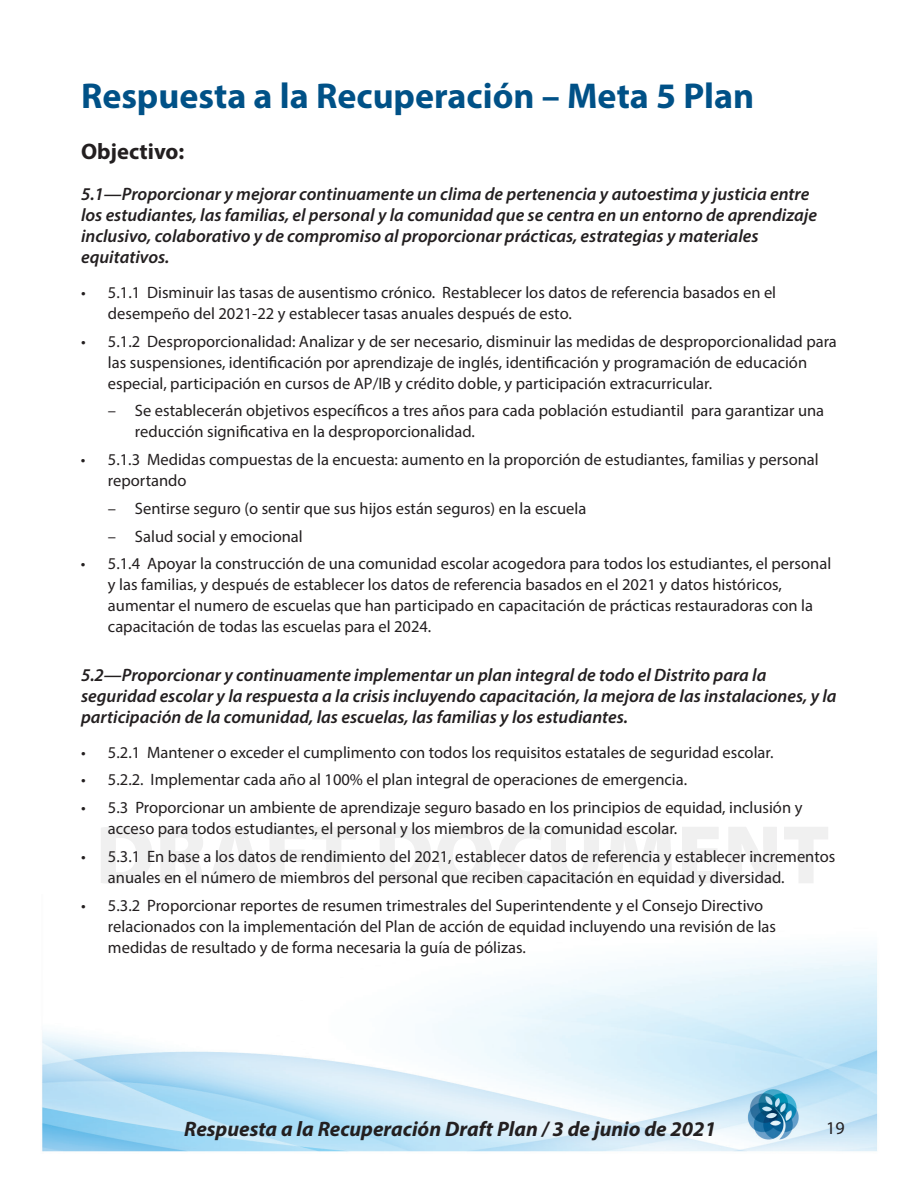
<style>
.page{position:relative;width:918px;height:1188px;background:#fff}
.page>*{position:absolute;margin:0;border:0;box-sizing:border-box;transform-origin:0 0}
.t1{font:900 83.85px "Myriad Pro";color:#231f20}
.t2{font:700 36px "Myriad Pro";color:#005187}
.t3{font:700 22.5px "Myriad Pro";color:#231f20}
.t4{font:italic 700 21px "Myriad Pro";color:#231f20}
.t5{font:italic 600 18px/21px "Myriad Pro";color:#231f20}
.t6{font:18px "Myriad Pro";color:#231f20}
.t7{font:16.5px/21px "Myriad Pro";color:#231f20}
</style>
<div class="page">
<img style="left:42px;top:948px;width:836px;height:204px">
<h2 class="t2" style="left:81px;top:72px;width:675px">Respuesta a la Recuperación – Meta 5 Plan</h2>
<h3 class="t3" style="left:81px;top:137px;width:105px">Objectivo:</h3>
<p class="t5" style="left:81px;top:183px;width:738px">5.1—Proporcionar y mejorar continuamente un clima de pertenencia y autoestima y justicia entre los estudiantes, las familias, el personal y la comunidad que se centra en un entorno de aprendizaje inclusivo, colaborativo y de compromiso al proporcionar prácticas, estrategias y materiales equitativos.</p>
<p class="t7" style="left:108px;top:281px;width:670px;text-indent:-27px">• 5.1.1 Disminuir las tasas de ausentismo crónico. Restablecer los datos de referencia basados en el desempeño del 2021-22 y establecer tasas anuales después de esto.</p>
<p class="t7" style="left:108px;top:330px;width:730px;text-indent:-27px">• 5.1.2 Desproporcionalidad: Analizar y de ser necesario, disminuir las medidas de desproporcionalidad para las suspensiones, identificación por aprendizaje de inglés, identificación y programación de educación especial, participación en cursos de AP/IB y crédito doble, y participación extracurricular.</p>
<p class="t7" style="left:135px;top:400px;width:691px;text-indent:-27px">– Se establecerán objetivos específicos a tres años para cada población estudiantil para garantizar una reducción significativa en la desproporcionalidad.</p>
<p class="t7" style="left:108px;top:449px;width:712px;text-indent:-27px">• 5.1.3 Medidas compuestas de la encuesta: aumento en la proporción de estudiantes, familias y personal reportando</p>
<p class="t7" style="left:108px;top:497px;width:480px">– Sentirse seguro (o sentir que sus hijos están seguros) en la escuela</p>
<p class="t7" style="left:108px;top:525px;width:196px">– Salud social y emocional</p>
<p class="t7" style="left:108px;top:553px;width:725px;text-indent:-27px">• 5.1.4 Apoyar la construcción de una comunidad escolar acogedora para todos los estudiantes, el personal y las familias, y después de establecer los datos de referencia basados en el 2021 y datos históricos, aumentar el numero de escuelas que han participado en capacitación de prácticas restauradoras con la capacitación de todas las escuelas para el 2024.</p>
<p class="t5" style="left:81px;top:664px;width:757px">5.2—Proporcionar y continuamente implementar un plan integral de todo el Distrito para la seguridad escolar y la respuesta a la crisis incluyendo capacitación, la mejora de las instalaciones, y la participación de la comunidad, las escuelas, las familias y los estudiantes.</p>
<p class="t7" style="left:81px;top:741px;width:694px">• 5.2.1 Mantener o exceder el cumplimento con todos los requisitos estatales de seguridad escolar.</p>
<p class="t7" style="left:81px;top:769px;width:608px">• 5.2.2. Implementar cada año al 100% el plan integral de operaciones de emergencia.</p>
<p class="t7" style="left:108px;top:797px;width:696px;text-indent:-27px">• 5.3 Proporcionar un ambiente de aprendizaje seguro basado en los principios de equidad, inclusión y acceso para todos estudiantes, el personal y los miembros de la comunidad escolar.</p>
<p class="t7" style="left:108px;top:845px;width:729px;text-indent:-27px">• 5.3.1 En base a los datos de rendimiento del 2021, establecer datos de referencia y establecer incrementos anuales en el número de miembros del personal que reciben capacitación en equidad y diversidad.</p>
<p class="t7" style="left:108px;top:894px;width:670px;text-indent:-27px">• 5.3.2 Proporcionar reportes de resumen trimestrales del Superintendente y el Consejo Directivo relacionados con la implementación del Plan de acción de equidad incluyendo una revisión de las medidas de resultado y de forma necesaria la guía de pólizas.</p>
<h1 class="t1" style="left:96px;top:807px;width:736px">DRAFT DOCUMENT</h1>
<p class="t4" style="left:184px;top:1115px;width:533px">Respuesta a la Recuperación Draft Plan / 3 de junio de 2021</p>
<p class="t6" style="left:826px;top:1117px;width:20px">19</p>
</div>
